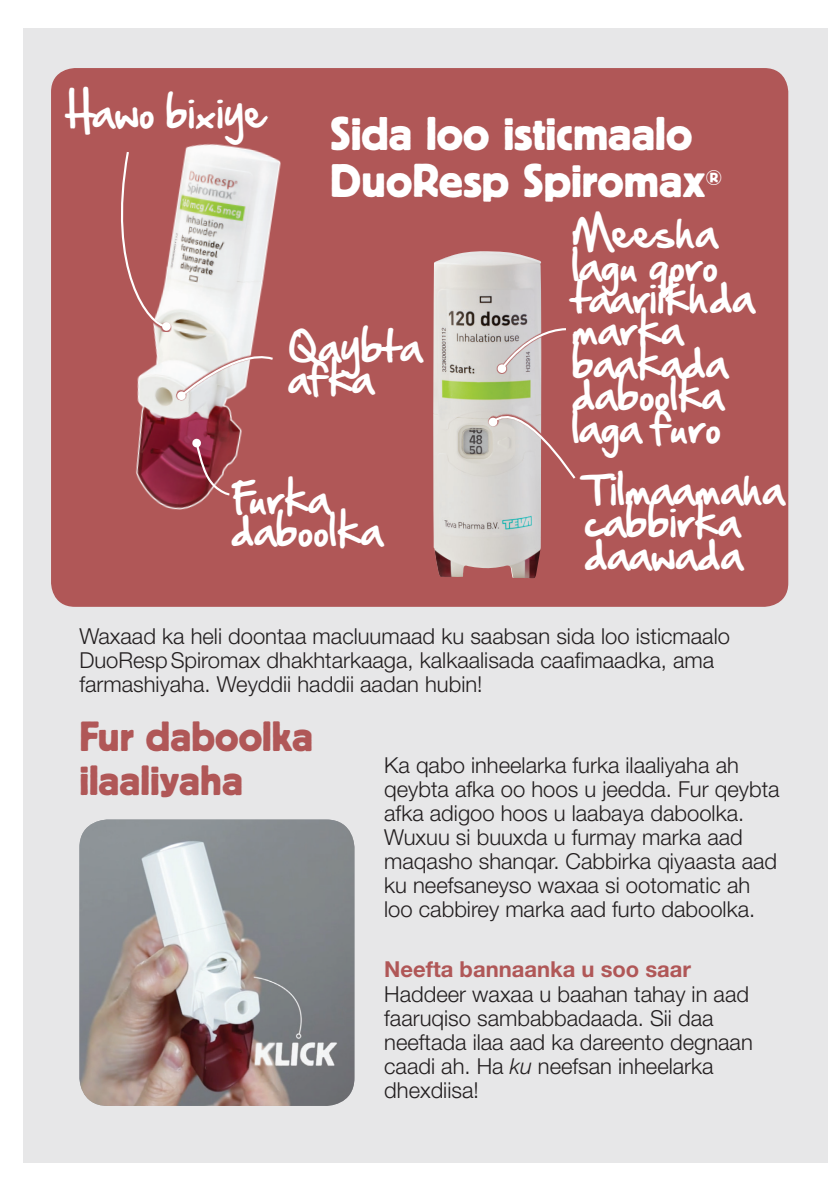
<style>
.page{position:relative;width:828px;height:1191px;background:#fff}
.page>*{position:absolute;margin:0;border:0;box-sizing:border-box;transform-origin:0 0}
.t1{font:47px/47px "Block BE";color:#fff}
.t2{font:42px/44px "Block BE";color:#b05757}
.t3{font:36.8px/32.4px "Hand Of Sean";color:#fff}
.t4{font:300 22px/24px "Helvetica Neue LT Std";color:#231f20}
.t5{font:700 22px "Helvetica Neue LT Std";color:#b05757}
.t6{font:21px "Block BE";color:#fff}
.s1{font-style:italic}
</style>
<div class="page">
<hr style="left:0;top:0;width:1px;height:1191px;background:#b05757">
<div style="left:23px;top:28px;width:805px;height:1134px;background:#e7e7e8"></div>
<div style="left:51px;top:68px;width:737px;height:539px;background:#b05757;border-radius:24px"></div>
<img style="left:79px;top:819px;width:275px;height:287px">
<img style="left:136px;top:144px;width:145px;height:366px">
<img style="left:433px;top:251px;width:109px;height:327px">
<svg style="left:485px;top:394px;width:91px;height:103px"></svg>
<svg style="left:194px;top:436px;width:38px;height:66px"></svg>
<svg style="left:192px;top:438px;width:9px;height:10px"></svg>
<svg style="left:496px;top:327px;width:46px;height:47px"></svg>
<svg style="left:500px;top:327px;width:66px;height:44px"></svg>
<div style="left:497px;top:364px;width:9px;height:9px;background:#fff;border-radius:50%"></div>
<svg style="left:121px;top:149px;width:154px;height:276px"></svg>
<p class="t3" style="left:64px;top:96px;width:203px">Hawo bixiye</p>
<p class="t1" style="left:330px;top:110px;width:376px">Sida loo isticmaalo<br>DuoResp Spiromax</p>
<p class="t6" style="left:705px;top:165px;width:19px">®</p>
<p class="t3" style="left:288px;top:330px;width:135px">Qaybta afka</p>
<p class="t3" style="left:572px;top:216px;width:184px">Meesha lagu qoro taariikhda marka baakada daboolka laga furo</p>
<p class="t3" style="left:231px;top:482px;width:153px">Furka daboolka</p>
<p class="t3" style="left:584px;top:473px;width:202px">Tilmaamaha cabbirka daawada</p>
<p class="t4" style="left:79px;top:624px;width:652px">Waxaad ka heli doontaa macluumaad ku saabsan sida loo isticmaalo<br>DuoRespSpiromax dhakhtarkaaga, kalkaalisada caafimaadka, ama farmashiyaha. Weyddii haddii aadan hubin!</p>
<p class="t2" style="left:79px;top:714px;width:235px">Fur daboolka ilaaliyaha</p>
<p class="t4" style="left:384px;top:753px;width:397px">Ka qabo inheelarka furka ilaaliyaha ah qeybta afka oo hoos u jeedda. Fur qeybta afka adigoo hoos u laabaya daboolka.<br>Wuxuu si buuxda u furmay marka aad maqasho shanqar. Cabbirka qiyaasta aad ku neefsaneyso waxaa si ootomatic ah loo cabbirey marka aad furto daboolka.</p>
<p class="t5" style="left:384px;top:956px;width:308px">Neefta bannaanka u soo saar</p>
<p class="t4" style="left:384px;top:981px;width:370px">Haddeer waxaa u baahan tahay in aad faaruqiso sambabbadaada. Sii daa neeftada ilaa aad ka dareento degnaan caadi ah. Ha <span class="s1">ku</span> neefsan inheelarka dhexdiisa!</p>
</div>
